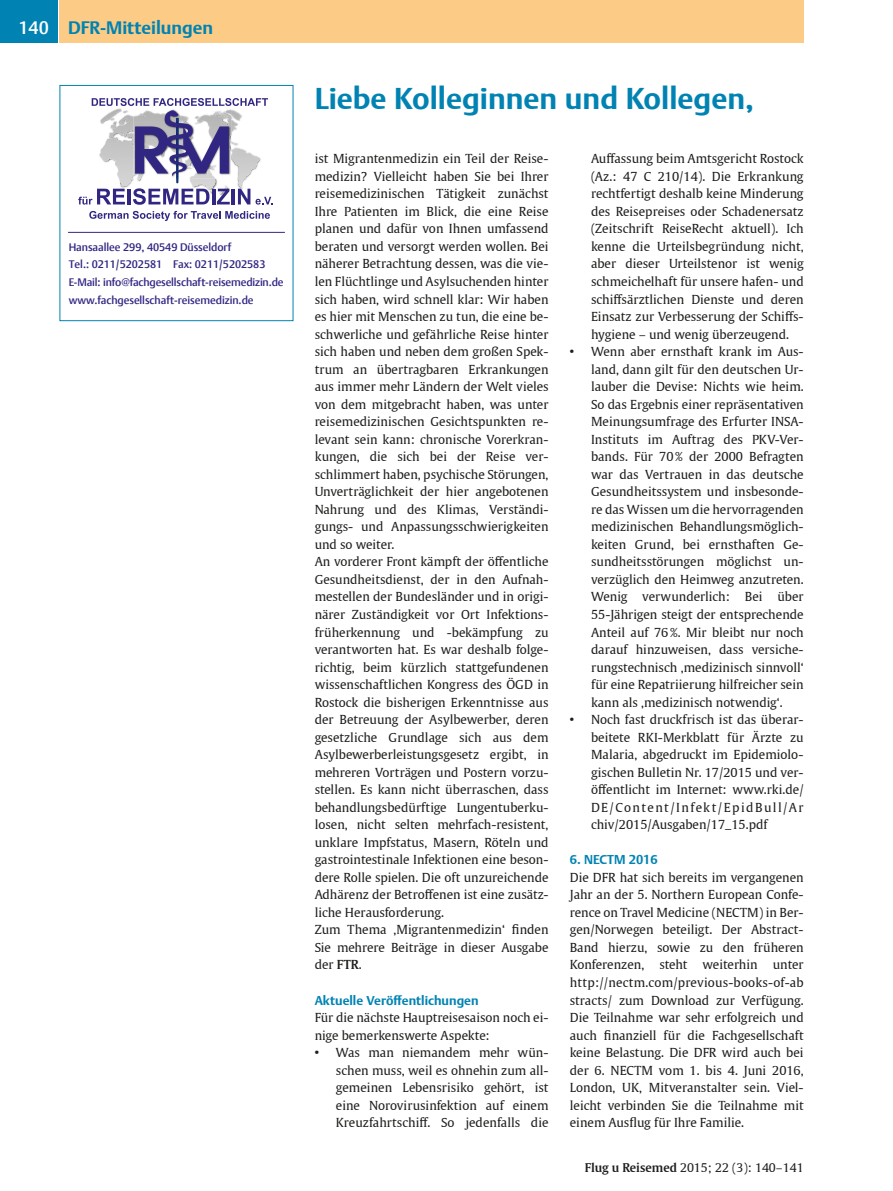
<style>
.page{position:relative;width:893px;height:1191px;background:#fff}
.page>*{position:absolute;margin:0;border:0;box-sizing:border-box;transform-origin:0 0}
.Headline_20_pt{font:700 30px "Thieme Argo 2011";color:#0083b3}
.Rubrikzeile{font:700 18px "Thieme Argo 2011";color:#0083b3}
.Pagina{font:500 18px "Thieme Argo 2011";color:#fff}
.Zwischentitel_klein{font:700 12.75px "Thieme Argo 2011";color:#0083b3}
.Grundschrift{font:12.3px/17.5px "Thieme Gulliver 2011";color:#1d1d1b;text-align:justify}
.Kolummnentitel{font:12px "Thieme Gulliver 2011";color:#1d1d1b}
.Bildunterschrift{font:500 10.8px "Thieme Argo 2011";letter-spacing:-.005em;color:#312783}
.s1{font-weight:600}
</style>
<div class="page">
<div style="left:60px;top:0;width:744px;height:43px;background:#fccc86"></div>
<div style="left:0;top:0;width:57px;height:43px;background:#0083b3"></div>
<div style="left:60px;top:85px;width:233px;height:236px;border:1px solid #0083b3"></div>
<svg style="left:78px;top:98px;width:195px;height:107px"></svg>
<svg style="left:89px;top:211px;width:181px;height:10px"></svg>
<hr style="left:68px;top:232px;width:217px;height:1px;background:#312783">
<p class="Pagina" style="left:18px;top:16px;width:32px">140</p>
<p class="Rubrikzeile" style="left:68px;top:16px;width:147px">DFR-Mitteilungen</p>
<p class="Bildunterschrift" style="left:69px;top:240px;width:164px">Hansaallee 299, 40549 Düsseldorf</p>
<p class="Bildunterschrift" style="left:69px;top:257px;width:198px">Tel.: 0211/5202581 Fax: 0211/5202583</p>
<p class="Bildunterschrift" style="left:69px;top:275px;width:216px">E-Mail: info@fachgesellschaft-reisemedizin.de</p>
<p class="Bildunterschrift" style="left:69px;top:292px;width:186px">www.fachgesellschaft-reisemedizin.de</p>
<p class="Headline_20_pt" style="left:315px;top:78px;width:441px">Liebe Kolleginnen und Kollegen,</p>
<p class="Grundschrift" style="left:315px;top:149px;width:235px">ist Migrantenmedizin ein Teil der Reise&shy;medizin? Vielleicht haben Sie bei Ihrer reisemedizinischen Tätigkeit zunächst Ihre Patienten im Blick, die eine Reise planen und dafür von Ihnen umfassend beraten und versorgt werden wollen. Bei näherer Betrachtung dessen, was die vie&shy;len Flüchtlinge und Asylsuchenden hinter sich haben, wird schnell klar: Wir haben es hier mit Menschen zu tun, die eine be&shy;schwerliche und gefährliche Reise hinter sich haben und neben dem großen Spek&shy;trum an übertragbaren Erkrankungen aus immer mehr Ländern der Welt vieles von dem mitgebracht haben, was unter reisemedizinischen Gesichtspunkten re&shy;levant sein kann: chronische Vorerkran&shy;kungen, die sich bei der Reise ver&shy;schlimmert haben, psychische Störungen, Unverträglichkeit der hier angebotenen Nahrung und des Klimas, Verständi&shy;gungs- und Anpassungsschwierigkeiten und so weiter.</p>
<p class="Grundschrift" style="left:315px;top:552px;width:235px">An vorderer Front kämpft der öffentliche Gesundheitsdienst, der in den Aufnah&shy;mestellen der Bundesländer und in origi&shy;närer Zuständigkeit vor Ort Infektions&shy;früherkennung und -bekämpfung zu verantworten hat. Es war deshalb folge&shy;richtig, beim kürzlich stattgefundenen wissenschaftlichen Kongress des ÖGD in Rostock die bisherigen Erkenntnisse aus der Betreuung der Asylbewerber, deren gesetzliche Grundlage sich aus dem Asylbewerberleistungsgesetz ergibt, in mehreren Vorträgen und Postern vorzu&shy;stellen. Es kann nicht überraschen, dass behandlungsbedürftige Lungentuberku&shy;losen, nicht selten mehrfach-resistent, unklare Impfstatus, Masern, Röteln und gastrointestinale Infektionen eine beson&shy;dere Rolle spielen. Die oft unzureichende Adhärenz der Betroffenen ist eine zusätz&shy;liche Herausforderung.</p>
<p class="Grundschrift" style="left:315px;top:920px;width:235px">Zum Thema ‚Migrantenmedizin‘ finden Sie mehrere Beiträge in dieser Ausgabe der <span class="s1">FTR</span>.</p>
<p class="Zwischentitel_klein" style="left:315px;top:991px;width:165px">Aktuelle Veröffentlichungen</p>
<p class="Grundschrift" style="left:315px;top:1008px;width:235px">Für die nächste Hauptreisesaison noch ei&shy;nige bemerkenswerte Aspekte:</p>
<p class="Grundschrift" style="left:336px;top:1043px;width:214px;text-indent:-21px">• Was man niemandem mehr wün&shy;schen muss, weil es ohnehin zum all&shy;gemeinen Lebensrisiko gehört, ist eine Norovirusinfektion auf einem Kreuzfahrtschiff. So jedenfalls die</p>
<p class="Grundschrift" style="left:591px;top:149px;width:214px">Auffassung beim Amtsgericht Rostock (Az.: 47 C 210/14). Die Erkrankung rechtfertigt deshalb keine Minderung des Reisepreises oder Schadenersatz (Zeitschrift ReiseRecht aktuell). Ich kenne die Urteilsbegründung nicht, aber dieser Urteilstenor ist wenig schmeichelhaft für unsere hafen- und schiffsärztlichen Dienste und deren Einsatz zur Verbesserung der Schiffs&shy;hygiene – und wenig überzeugend.</p>
<p class="Grundschrift" style="left:591px;top:342px;width:214px;text-indent:-21px">• Wenn aber ernsthaft krank im Aus&shy;land, dann gilt für den deutschen Ur&shy;lauber die Devise: Nichts wie heim.<br>So das Ergebnis einer repräsentativen Meinungsumfrage des Erfurter INSA-Instituts im Auftrag des PKV-Ver&shy;bands. Für 70% der 2000 Befragten war das Vertrauen in das deutsche Gesundheitssystem und insbesonde&shy;re das Wissen um die hervorragenden medizinischen Behandlungsmöglich&shy;keiten Grund, bei ernsthaften Ge&shy;sundheitsstörungen möglichst un&shy;verzüglich den Heimweg anzutreten.<br>Wenig verwunderlich: Bei über 55-Jährigen steigt der entsprechende Anteil auf 76%. Mir bleibt nur noch darauf hinzuweisen, dass versiche&shy;rungstechnisch ‚medizinisch sinnvoll‘ für eine Repatriierung hilfreicher sein kann als ‚medizinisch notwendig‘.</p>
<p class="Grundschrift" style="left:591px;top:710px;width:214px;text-indent:-21px">• Noch fast druckfrisch ist das überar&shy;beitete RKI-Merkblatt für Ärzte zu Malaria, abgedruckt im Epidemiolo&shy;gischen Bulletin Nr. 17/2015 und ver&shy;öffentlicht im Internet: www.rki.de/ DE/Content/Infekt/EpidBull/Ar chiv/2015/Ausgaben/17_15.pdf</p>
<p class="Zwischentitel_klein" style="left:570px;top:851px;width:89px">6. NECTM 2016</p>
<p class="Grundschrift" style="left:570px;top:868px;width:235px">Die DFR hat sich bereits im vergangenen Jahr an der 5. Northern European Confe&shy;rence on Travel Medicine (NECTM) in Ber&shy;gen/Norwegen beteiligt. Der Abstract-Band hierzu, sowie zu den früheren Konferenzen, steht weiterhin unter http://nectm.com/previous-books-of-ab stracts/ zum Download zur Verfügung.<br>Die Teilnahme war sehr erfolgreich und auch finanziell für die Fachgesellschaft keine Belastung. Die DFR wird auch bei der 6. NECTM vom 1. bis 4. Juni 2016, London, UK, Mitveranstalter sein. Viel&shy;leicht verbinden Sie die Teilnahme mit einem Ausflug für Ihre Familie.</p>
<p class="Kolummnentitel" style="left:585px;top:1158px;width:220px"><span class="s1">Flug u Reisemed</span> 2015; 22 (3): 140–141</p>
</div>
